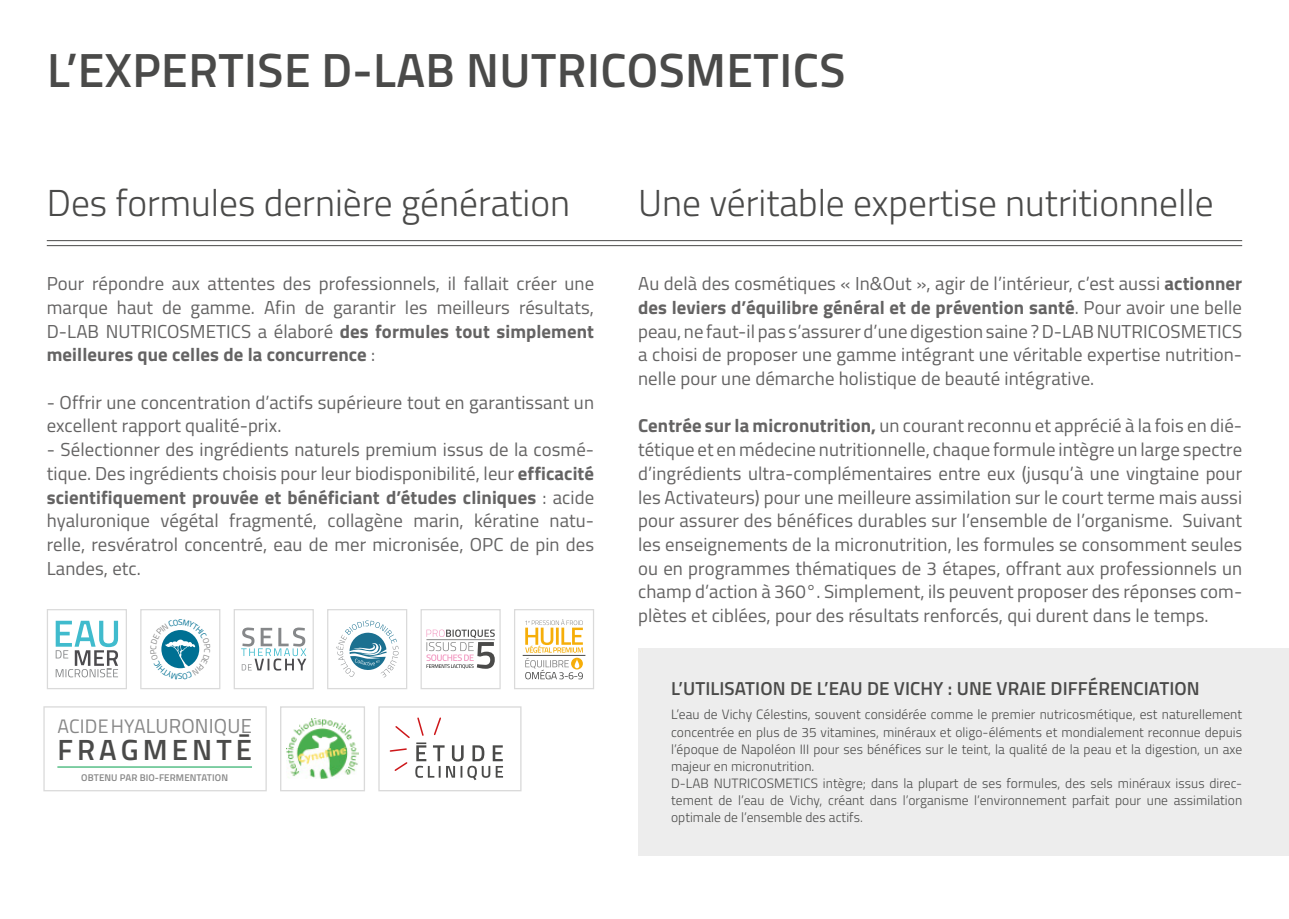
<style>
.page{position:relative;width:1289px;height:919px;background:#fff}
.page>*{position:absolute;margin:0;border:0;box-sizing:border-box;transform-origin:0 0}
.t1{font:600 48px "Titillium";letter-spacing:.01em;color:#4a4a49}
.t2{font:300 37.5px "Titillium";color:#4a4a49}
.t3{font:600 29.25px "Titillium";letter-spacing:.14em;color:#4a4a49}
.t4{font:20.25px "Titillium";letter-spacing:.01em;color:#878787}
.t5{font:18.75px/23.7px "Titillium";letter-spacing:.005em;color:#646363;text-align:justify}
.t6{font:600 18.75px "Titillium";letter-spacing:.005em;color:#4a4a49}
.t7{font:300 13.5px/17.1px "Titillium";letter-spacing:.005em;color:#4a4a49}
.t8{font:600 9.75px "Titillium";letter-spacing:.01em;color:#878787}
.t9{font:8.25px "Titillium";color:#007093}
.s1{font-weight:700}
.s2{font-size:19.5px}
</style>
<div class="page">
<div style="left:638px;top:647px;width:650px;height:208px;background:#ededed"></div>
<hr style="left:47px;top:240px;width:1195px;height:1px;background:#4a4a49">
<hr style="left:47px;top:245px;width:1195px;height:1px;background:#4a4a49">
<div style="left:234px;top:609px;width:80px;height:80px;background:#fff;border:1px solid #dadada"></div>
<svg style="left:241px;top:627px;width:65px;height:43px"></svg>
<div style="left:47px;top:609px;width:80px;height:80px;background:#fff;border:1px solid #dadada"></div>
<svg style="left:56px;top:620px;width:62px;height:57px"></svg>
<div style="left:327px;top:609px;width:80px;height:80px;background:#fff;border:1px solid #dadada"></div>
<svg style="left:336px;top:620px;width:62px;height:57px"></svg>
<div style="left:140px;top:609px;width:80px;height:80px;border:1px solid #dadada"></div>
<div style="left:280px;top:706px;width:85px;height:85px;border:1px solid #dadada"></div>
<img style="left:287px;top:718px;width:71px;height:60px">
<div style="left:378px;top:706px;width:143px;height:85px;background:#fff;border:1px solid #dadada"></div>
<div style="left:514px;top:609px;width:80px;height:80px;background:#fff;border:1px solid #dadada"></div>
<hr style="left:522px;top:655px;width:63px;height:1px;background:#4a4a49">
<svg style="left:525px;top:619px;width:58px;height:60px"></svg>
<div style="left:420px;top:609px;width:80px;height:80px;background:#fff;border:1px solid #dadada"></div>
<svg style="left:426px;top:629px;width:69px;height:39px"></svg>
<hr style="left:426px;top:639px;width:69px;height:1px;background:#878787">
<svg style="left:43px;top:706px;width:224px;height:85px"></svg>
<hr style="left:57px;top:766px;width:195px;height:1px;background:#21aa60">
<svg style="left:389px;top:717px;width:114px;height:63px"></svg>
<svg style="left:161px;top:630px;width:39px;height:39px"></svg>
<h1 class="t1" style="left:47px;top:34px;width:800px">L’EXPERTISE D-LAB NUTRICOSMETICS</h1>
<h2 class="t2" style="left:47px;top:176px;width:525px">Des formules dernière génération</h2>
<h2 class="t2" style="left:638px;top:176px;width:577px">Une véritable expertise nutritionnelle</h2>
<p class="t5" style="left:47px;top:271px;width:549px">Pour répondre aux attentes des professionnels, il fallait créer une marque haut de gamme. Afin de garantir les meilleurs résultats, D-LAB NUTRICOSMETICS a élaboré <span class="s1">des formules tout simplement meilleures que celles de la concurrence</span> :</p>
<p class="t5" style="left:47px;top:389px;width:549px">- Offrir une concentration d’actifs supérieure tout en garantissant un excellent rapport qualité-prix.</p>
<p class="t5" style="left:47px;top:437px;width:549px">- Sélectionner des ingrédients naturels premium issus de la cosmé&shy;tique. Des ingrédients choisis pour leur biodisponibilité, leur <span class="s1">efficacité scientifiquement prouvée et bénéficiant d’études cliniques</span> : acide hyaluronique végétal fragmenté, collagène marin, kératine natu&shy;relle, resvératrol concentré, eau de mer micronisée, OPC de pin des Landes, etc.</p>
<p class="t9" style="left:178px;top:616px;width:6px">S</p>
<p class="t9" style="left:182px;top:682px;width:6px;rotate:-180deg">S</p>
<p class="t4" style="left:58px;top:710px;width:196px"><span class="s2">ACIDE HYA</span>LURONIQUE</p>
<h3 class="t3" style="left:58px;top:727px;width:196px">FRAGMENTĒ</h3>
<p class="t8" style="left:81px;top:770px;width:148px">OBTENU PAR BIO-FERMENTATION</p>
<p class="t5" style="left:638px;top:271px;width:605px">Au delà des cosmétiques « In&amp;Out », agir de l’intérieur, c’est aussi <span class="s1">actionner des leviers d’équilibre général et de prévention santé</span>. Pour avoir une belle peau, ne faut-il pas s’assurer d’une digestion saine ? D-LAB NUTRICOSMETICS a choisi de proposer une gamme intégrant une véritable expertise nutrition&shy;nelle pour une démarche holistique de beauté intégrative.</p>
<p class="t5" style="left:638px;top:413px;width:605px"><span class="s1">Centrée sur la micronutrition,</span> un courant reconnu et apprécié à la fois en dié&shy;tétique et en médecine nutritionnelle, chaque formule intègre un large spectre d’ingrédients ultra-complémentaires entre eux (jusqu’à une vingtaine pour les Activateurs) pour une meilleure assimilation sur le court terme mais aussi pour assurer des bénéfices durables sur l’ensemble de l’organisme. Suivant les enseignements de la micronutrition, les formules se consomment seules ou en programmes thématiques de 3 étapes, offrant aux professionnels un champ d’action à 360°. Simplement, ils peuvent proposer des réponses com&shy;plètes et ciblées, pour des résultats renforcés, qui durent dans le temps.</p>
<p class="t6" style="left:671px;top:674px;width:530px">L’UTILISATION DE L’EAU DE VICHY : UNE VRAIE DIFFÉRENCIATION</p>
<p class="t7" style="left:671px;top:705px;width:572px">L’eau de Vichy Célestins, souvent considérée comme le premier nutricosmétique, est naturellement concentrée en plus de 35 vitamines, minéraux et oligo-éléments et mondialement reconnue depuis l’époque de Napoléon III pour ses bénéfices sur le teint, la qualité de la peau et la digestion, un axe majeur en micronutrition.<br>D-LAB NUTRICOSMETICS intègre; dans la plupart de ses formules, des sels minéraux issus direc&shy;tement de l’eau de Vichy, créant dans l’organisme l’environnement parfait pour une assimilation optimale de l’ensemble des actifs.</p>
</div>
